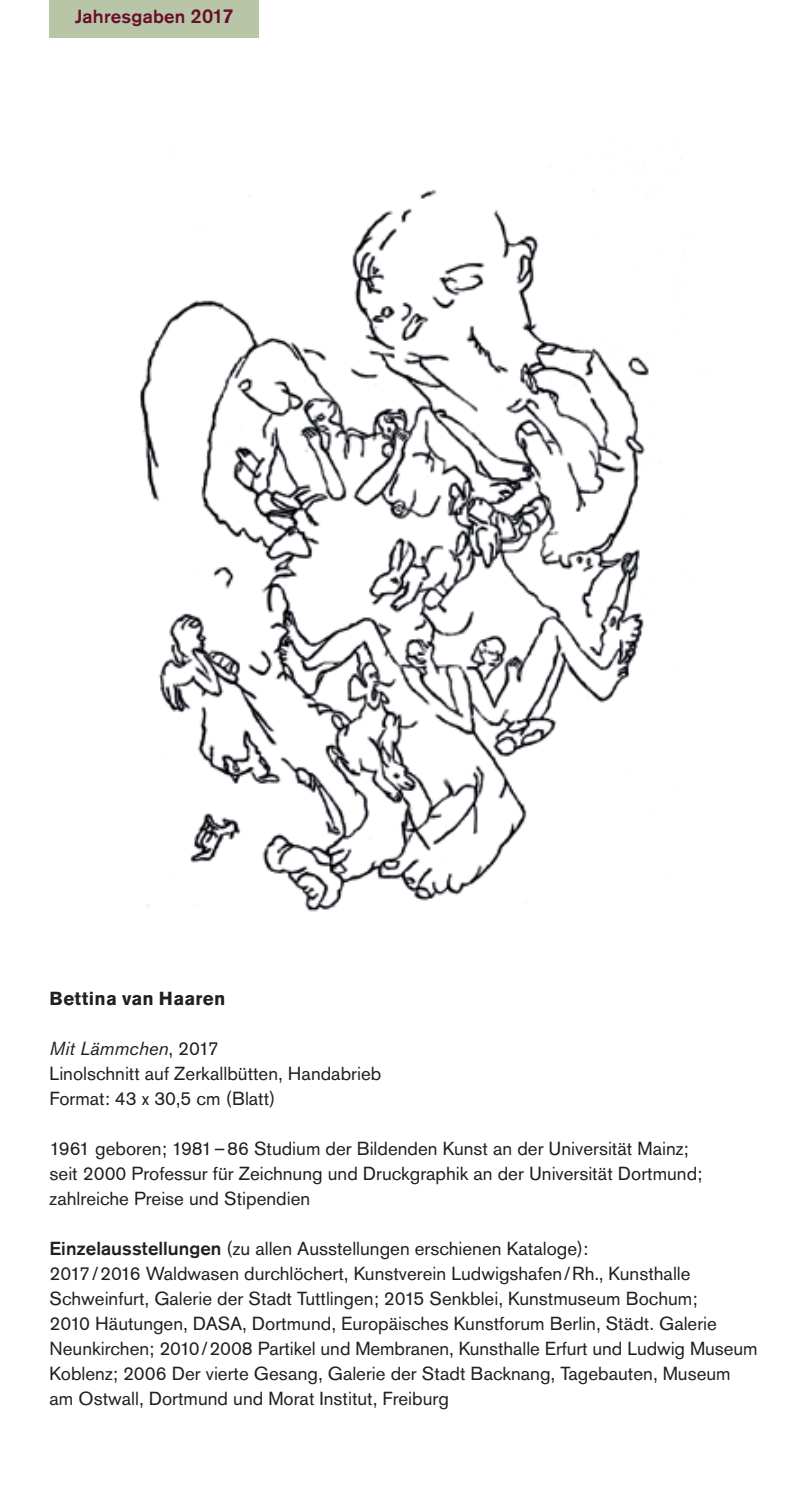
<style>
.page{position:relative;width:808px;height:1489px;background:#fff}
.page>*{position:absolute;margin:0;border:0;box-sizing:border-box;transform-origin:0 0}
.t1{font:18.75px/25px "Akzidenz Grotesk BQ";color:#231f20}
.t2{font:700 18.75px "Akzidenz Grotesk BQ";letter-spacing:.015em;color:#231f20}
.t3{font:500 18.75px "Akzidenz Grotesk BQ";letter-spacing:.01em;color:#690e2b}
.s1{font-size:20px}
.s2{font-style:italic}
.s3{font-weight:500}
</style>
<div class="page">
<img style="left:139px;top:189px;width:510px;height:723px">
<div style="left:50px;top:0;width:209px;height:38px;background:#b8c5a7"></div>
<p class="t3" style="left:75px;top:5px;width:160px">Jahresgaben <span class="s1">2017</span></p>
<p class="t2" style="left:50px;top:987px;width:177px">Bettina van Haaren</p>
<p class="t1" style="left:50px;top:1036px;width:333px"><span class="s2">Mit Lämmchen</span>, 2017<br>Linolschnitt auf Zerkallbütten, Handabrieb<br>Format: 43 x 30,5 cm (Blatt)</p>
<p class="t1" style="left:50px;top:1136px;width:654px">1961 geboren; 1981–86 Studium der Bildenden Kunst an der Universität Mainz; seit 2000 Professur für Zeichnung und Druckgraphik an der Universität Dortmund; zahlreiche Preise und Stipendien</p>
<p class="t1" style="left:50px;top:1236px;width:709px"><span class="s3">Einzelausstellungen</span> (zu allen Ausstellungen erschienen Kataloge):<br>2017/2016 Waldwasen durchlöchert, Kunstverein Ludwigshafen/Rh., Kunsthalle Schweinfurt, Galerie der Stadt Tuttlingen; 2015 Senkblei, Kunstmuseum Bochum;<br>2010 Häutungen, DASA, Dortmund, Europäisches Kunstforum Berlin, Städt. Galerie Neunkirchen; 2010/2008 Partikel und Membranen, Kunsthalle Erfurt und Ludwig Museum Koblenz; 2006 Der vierte Gesang, Galerie der Stadt Backnang, Tagebauten, Museum am Ostwall, Dortmund und Morat Institut, Freiburg</p>
</div>
